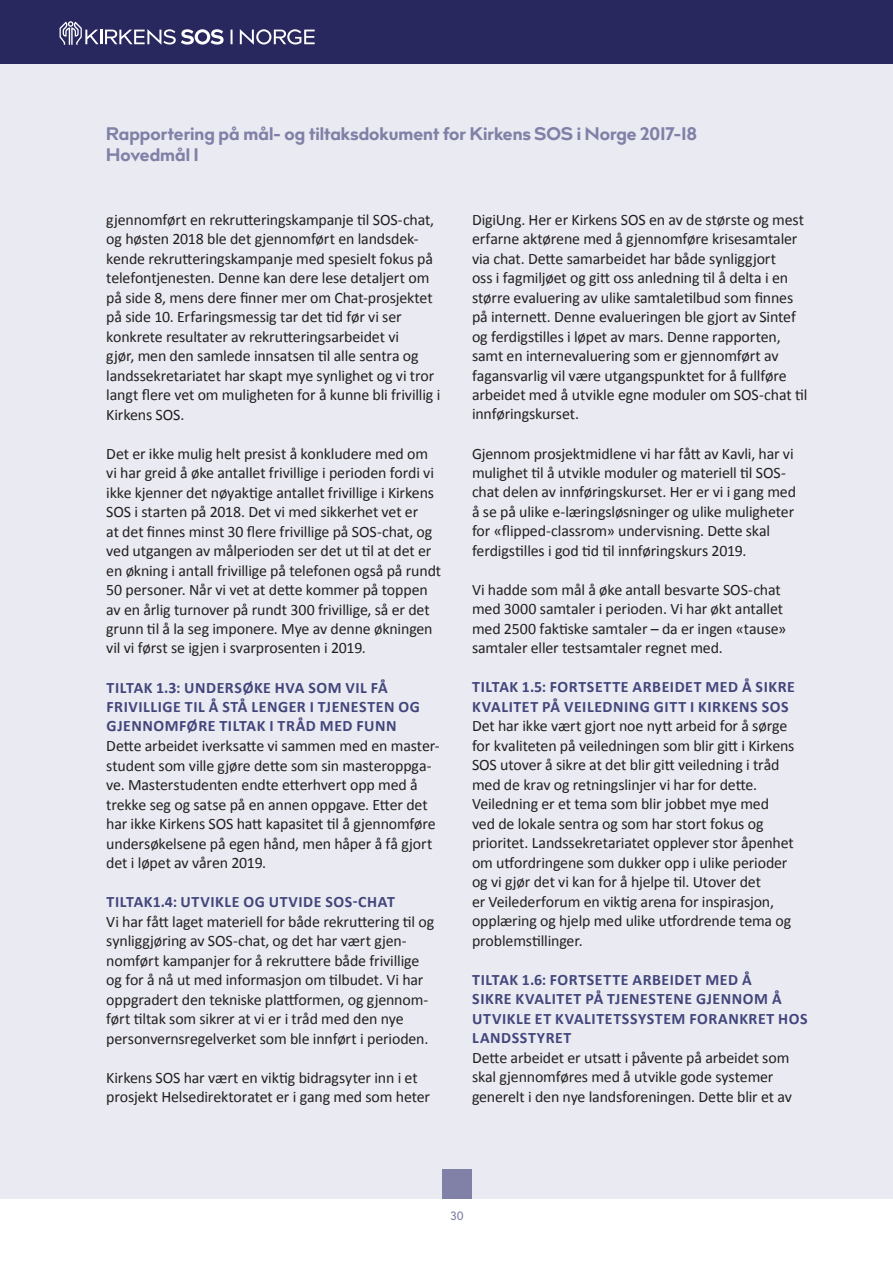
<style>
.page{position:relative;width:893px;height:1263px;background:#fff}
.page>*{position:absolute;margin:0;border:0;box-sizing:border-box;transform-origin:0 0}
.t1{font:800 18px/21px "billcorporatemedium";color:#8181a8}
.t2{font:15.9px/19.5px "Calibri";letter-spacing:-.01em;color:#231f20}
.t3{font:700 15.9px/19.5px "Calibri";letter-spacing:.035em;color:#42467b}
.t4{font:500 12px "billcorporatemedium";color:#8181a8}
</style>
<div class="page">
<div style="left:0;top:64px;width:893px;height:1135px;background:#eaebf2"></div>
<div style="left:0;top:0;width:893px;height:64px;background:#28275e"></div>
<svg style="left:60px;top:21px;width:164px;height:24px"></svg>
<svg style="left:231px;top:29px;width:84px;height:16px"></svg>
<div style="left:442px;top:1169px;width:30px;height:30px;background:#8181a8"></div>
<p class="t1" style="left:106px;top:124px;width:592px">Rapportering på mål- og tiltaksdokument for Kirkens SOS i Norge 2017-18<br>Hovedmål I</p>
<p class="t2" style="left:106px;top:209px;width:335px">gjennomført en rekrutteringskampanje til SOS-chat, og høsten 2018 ble det gjennomført en landsdek&shy;kende rekrutteringskampanje med spesielt fokus på telefontjenesten. Denne kan dere lese detaljert om på side 8, mens dere finner mer om Chat-prosjektet på side 10. Erfaringsmessig tar det tid før vi ser konkrete resultater av rekrutteringsarbeidet vi<br>gjør, men den samlede innsatsen til alle sentra og landssekretariatet har skapt mye synlighet og vi tror langt flere vet om muligheten for å kunne bli frivillig i Kirkens SOS.</p>
<p class="t2" style="left:106px;top:443px;width:336px">Det er ikke mulig helt presist å konkludere med om vi har greid å øke antallet frivillige i perioden fordi vi ikke kjenner det nøyaktige antallet frivillige i Kirkens SOS i starten på 2018. Det vi med sikkerhet vet er<br>at det finnes minst 30 flere frivillige på SOS-chat, og ved utgangen av målperioden ser det ut til at det er en økning i antall frivillige på telefonen også på rundt 50 personer. Når vi vet at dette kommer på toppen av en årlig turnover på rundt 300 frivillige, så er det grunn til å la seg imponere. Mye av denne økningen vil vi først se igjen i svarprosenten i 2019.</p>
<p class="t3" style="left:107px;top:677px;width:315px">TILTAK 1.3: UNDERSØKE HVA SOM VIL FÅ<br>FRIVILLIGE TIL Å STÅ LENGER I TJENESTEN OG<br>GJENNOMFØRE TILTAK I TRÅD MED FUNN</p>
<p class="t2" style="left:106px;top:735px;width:335px">Dette arbeidet iverksatte vi sammen med en master&shy;student som ville gjøre dette som sin masteroppga&shy;ve. Masterstudenten endte etterhvert opp med å trekke seg og satse på en annen oppgave. Etter det har ikke Kirkens SOS hatt kapasitet til å gjennomføre undersøkelsene på egen hånd, men håper å få gjort det i løpet av våren 2019.</p>
<p class="t3" style="left:107px;top:891px;width:290px">TILTAK1.4: UTVIKLE OG UTVIDE SOS-CHAT</p>
<p class="t2" style="left:106px;top:911px;width:329px">Vi har fått laget materiell for både rekruttering til og synliggjøring av SOS-chat, og det har vært gjen&shy;nomført kampanjer for å rekruttere både frivillige og for å nå ut med informasjon om tilbudet. Vi har oppgradert den tekniske plattformen, og gjennom&shy;ført tiltak som sikrer at vi er i tråd med den nye personvernsregelverket som ble innført i perioden.</p>
<p class="t2" style="left:106px;top:1067px;width:325px">Kirkens SOS har vært en viktig bidragsyter inn i et prosjekt Helsedirektoratet er i gang med som heter</p>
<p class="t2" style="left:472px;top:209px;width:337px">DigiUng. Her er Kirkens SOS en av de største og mest erfarne aktørene med å gjennomføre krisesamtaler via chat. Dette samarbeidet har både synliggjort<br>oss i fagmiljøet og gitt oss anledning til å delta i en større evaluering av ulike samtaletilbud som finnes på internett. Denne evalueringen ble gjort av Sintef og ferdigstilles i løpet av mars. Denne rapporten, samt en internevaluering som er gjennomført av fagansvarlig vil være utgangspunktet for å fullføre arbeidet med å utvikle egne moduler om SOS-chat til innføringskurset.</p>
<p class="t2" style="left:472px;top:443px;width:326px">Gjennom prosjektmidlene vi har fått av Kavli, har vi mulighet til å utvikle moduler og materiell til SOS&shy;chat delen av innføringskurset. Her er vi i gang med å se på ulike e-læringsløsninger og ulike muligheter for «flipped-classrom» undervisning. Dette skal ferdigstilles i god tid til innføringskurs 2019.</p>
<p class="t2" style="left:472px;top:579px;width:316px">Vi hadde som mål å øke antall besvarte SOS-chat med 3000 samtaler i perioden. Vi har økt antallet med 2500 faktiske samtaler – da er ingen «tause» samtaler eller testsamtaler regnet med.</p>
<p class="t3" style="left:472px;top:677px;width:324px">TILTAK 1.5: FORTSETTE ARBEIDET MED Å SIKRE<br>KVALITET PÅ VEILEDNING GITT I KIRKENS SOS</p>
<p class="t2" style="left:472px;top:716px;width:324px">Det har ikke vært gjort noe nytt arbeid for å sørge for kvaliteten på veiledningen som blir gitt i Kirkens SOS utover å sikre at det blir gitt veiledning i tråd med de krav og retningslinjer vi har for dette.<br>Veiledning er et tema som blir jobbet mye med ved de lokale sentra og som har stort fokus og prioritet. Landssekretariatet opplever stor åpenhet om utfordringene som dukker opp i ulike perioder og vi gjør det vi kan for å hjelpe til. Utover det<br>er Veilederforum en viktig arena for inspirasjon, opplæring og hjelp med ulike utfordrende tema og problemstillinger.</p>
<p class="t3" style="left:472px;top:969px;width:337px">TILTAK 1.6: FORTSETTE ARBEIDET MED Å<br>SIKRE KVALITET PÅ TJENESTENE GJENNOM Å<br>UTVIKLE ET KVALITETSSYSTEM FORANKRET HOS<br>LANDSSTYRET</p>
<p class="t2" style="left:472px;top:1047px;width:321px">Dette arbeidet er utsatt i påvente på arbeidet som skal gjennomføres med å utvikle gode systemer generelt i den nye landsforeningen. Dette blir et av</p>
<p class="t4" style="left:450px;top:1208px;width:15px">30</p>
</div>
